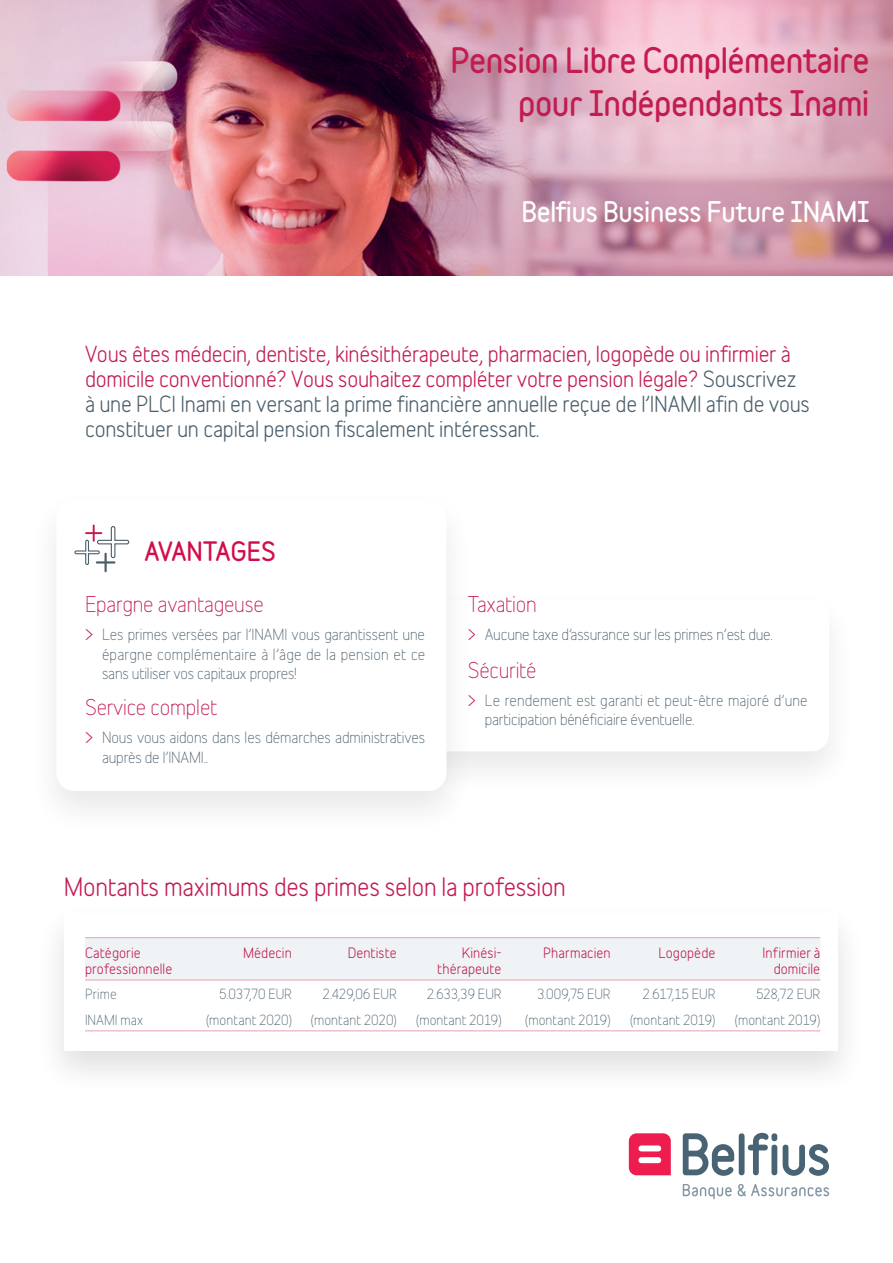
<style>
.page{position:relative;width:893px;height:1263px;background:#fff}
.page>*{position:absolute;margin:0;border:0;box-sizing:border-box;transform-origin:0 0}
.t1{font:700 47.25px "Belfius Alternative";letter-spacing:-.005em;color:#d21b4e}
.t2{font:700 31.5px/42.3px "Belfius Normal";letter-spacing:-.015em;color:#c21c50;text-align:right}
.t3{font:700 25.5px "Belfius Normal";letter-spacing:-.01em;color:#fff}
.t4{font:24px "Belfius Alternative";letter-spacing:-.01em;color:#c21c50}
.t5{font:700 24px "Belfius Alternative";color:#d20e49}
.t6{font:21px/25.2px "Belfius Alternative";letter-spacing:-.01em;color:#c21c50}
.t7{font:300 21px "Belfius Alternative";letter-spacing:-.01em;color:#c21c50}
.t8{font:300 15px/19.5px "Belfius Alternative";letter-spacing:-.01em;color:#4c5f6c}
.t9{font:300 13.5px/25.5px "Belfius Alternative";letter-spacing:.005em;color:#4c5f6c;text-align:right}
.t10{font:13.5px/16.5px "Belfius Alternative";letter-spacing:.005em;color:#c21c50;text-align:right}
.s1{color:#4c5f6c}
.s2{font-weight:400;color:#c21c50}
</style>
<div class="page">
<div style="left:382px;top:588px;width:475px;height:209px;background:#231f20;opacity:.1"></div>
<div style="left:410px;top:600px;width:419px;height:151px;background:#fff;border-radius:18px"></div>
<div style="left:28px;top:488px;width:447px;height:348px;background:#231f20;opacity:.1"></div>
<div style="left:56px;top:500px;width:390px;height:291px;background:#fff;border-radius:18px"></div>
<svg style="left:683px;top:1184px;width:146px;height:15px"></svg>
<svg style="left:629px;top:1133px;width:42px;height:42px"></svg>
<div style="left:638px;top:1145px;width:23px;height:6px;background:#fff;border-radius:3px"></div>
<div style="left:638px;top:1157px;width:23px;height:6px;background:#fff;border-radius:3px"></div>
<svg style="left:683px;top:1133px;width:51px;height:43px"></svg>
<div style="left:739px;top:1133px;width:5px;height:42px;background:#486373;border-radius:3px"></div>
<svg style="left:748px;top:1133px;width:29px;height:42px"></svg>
<svg style="left:783px;top:1144px;width:46px;height:32px"></svg>
<img style="left:0;top:0;width:893px;height:276px">
<div style="left:35px;top:902px;width:831px;height:194px;background:#231f20;opacity:.14"></div>
<div style="left:64px;top:913px;width:774px;height:137px;background:#fff"></div>
<div style="left:85px;top:938px;width:735px;height:42px;background:#f0f3f6"></div>
<hr style="left:85px;top:1030px;width:106px;height:1px;background:#e99fb6">
<hr style="left:191px;top:1030px;width:105px;height:1px;background:#e99fb6">
<hr style="left:296px;top:1030px;width:105px;height:1px;background:#e99fb6">
<hr style="left:401px;top:1030px;width:105px;height:1px;background:#e99fb6">
<hr style="left:506px;top:1030px;width:105px;height:1px;background:#e99fb6">
<hr style="left:611px;top:1030px;width:104px;height:1px;background:#e99fb6">
<hr style="left:715px;top:1030px;width:105px;height:1px;background:#e99fb6">
<hr style="left:85px;top:937px;width:106px;height:1px;background:#e99fb6">
<hr style="left:191px;top:937px;width:105px;height:1px;background:#e99fb6">
<hr style="left:296px;top:937px;width:105px;height:1px;background:#e99fb6">
<hr style="left:401px;top:937px;width:105px;height:1px;background:#e99fb6">
<hr style="left:506px;top:937px;width:105px;height:1px;background:#e99fb6">
<hr style="left:611px;top:937px;width:104px;height:1px;background:#e99fb6">
<hr style="left:715px;top:937px;width:105px;height:1px;background:#e99fb6">
<hr style="left:85px;top:980px;width:106px;height:1px;background:#e99fb6">
<hr style="left:191px;top:980px;width:105px;height:1px;background:#e99fb6">
<hr style="left:296px;top:980px;width:105px;height:1px;background:#e99fb6">
<hr style="left:401px;top:980px;width:105px;height:1px;background:#e99fb6">
<hr style="left:506px;top:980px;width:105px;height:1px;background:#e99fb6">
<hr style="left:611px;top:980px;width:104px;height:1px;background:#e99fb6">
<hr style="left:715px;top:980px;width:105px;height:1px;background:#e99fb6">
<svg style="left:74px;top:524px;width:56px;height:48px"></svg>
<h2 class="t2" style="left:451px;top:39px;width:420px">Pension Libre Complémentaire pour Indépendants Inami</h2>
<h1 class="t1" style="left:422px;top:62px;width:409px">Investeringskrediet</h1>
<h3 class="t3" style="left:521px;top:192px;width:350px">Belfius Business Future INAMI</h3>
<p class="t6" style="left:85px;top:339px;width:726px">Vous êtes médecin, dentiste, kinésithérapeute, pharmacien, logopède ou infirmier à domicile conventionné? Vous souhaitez compléter votre pension légale? <span class="s1">Souscrivez à une PLCI Inami en versant la prime financière annuelle reçue de l’INAMI afin de vous constituer un capital pension fiscalement intéressant.</span></p>
<h3 class="t5" style="left:145px;top:533px;width:133px">AVANTAGES</h3>
<h3 class="t7" style="left:85px;top:588px;width:180px">Epargne avantageuse</h3>
<p class="t8" style="left:102px;top:624px;width:325px;text-align:justify;text-indent:-17px"><span class="s2">&gt;</span> Les primes versées par l’INAMI vous garantissent une épargne complémentaire à l’âge de la pension et ce sans utiliser vos capitaux propres!</p>
<h3 class="t7" style="left:85px;top:691px;width:134px">Service complet</h3>
<p class="t8" style="left:102px;top:726px;width:325px;text-indent:-17px"><span class="s2">&gt;</span> Nous vous aidons dans les démarches administratives auprès de l’INAMI..</p>
<h3 class="t7" style="left:468px;top:587px;width:71px">Taxation</h3>
<p class="t8" style="left:468px;top:623px;width:307px"><span class="s2">&gt;</span> Aucune taxe d’assurance sur les primes n’est due.</p>
<h3 class="t7" style="left:468px;top:653px;width:70px">Sécurité</h3>
<p class="t8" style="left:485px;top:689px;width:324px;text-indent:-17px"><span class="s2">&gt;</span> Le rendement est garanti et peut-être majoré d’une participation bénéficiaire éventuelle.</p>
<h3 class="t4" style="left:64px;top:867px;width:504px">Montants maximums des primes selon la profession</h3>
<p class="t10" style="left:85px;top:943px;width:89px;text-align:left">Catégorie professionnelle</p>
<p class="t10" style="left:243px;top:943px;width:50px">Médecin</p>
<p class="t10" style="left:348px;top:943px;width:51px">Dentiste</p>
<p class="t10" style="left:437px;top:943px;width:66px">Kinési&shy;thérapeute</p>
<p class="t10" style="left:543px;top:943px;width:69px">Pharmacien</p>
<p class="t10" style="left:659px;top:943px;width:58px">Logopède</p>
<p class="t10" style="left:763px;top:943px;width:59px">Infirmier à domicile</p>
<p class="t9" style="left:85px;top:980px;width:60px;text-align:left">Prime<br>INAMI max</p>
<p class="t9" style="left:206px;top:980px;width:87px">5.037,70 EUR (montant 2020)</p>
<p class="t9" style="left:311px;top:980px;width:87px">2.429,06 EUR (montant 2020)</p>
<p class="t9" style="left:416px;top:980px;width:87px">2.633,39 EUR (montant 2019)</p>
<p class="t9" style="left:525px;top:980px;width:87px">3.009,75 EUR (montant 2019)</p>
<p class="t9" style="left:630px;top:980px;width:87px">2.617,15 EUR (montant 2019)</p>
<p class="t9" style="left:735px;top:980px;width:87px">528,72 EUR (montant 2019)</p>
</div>
